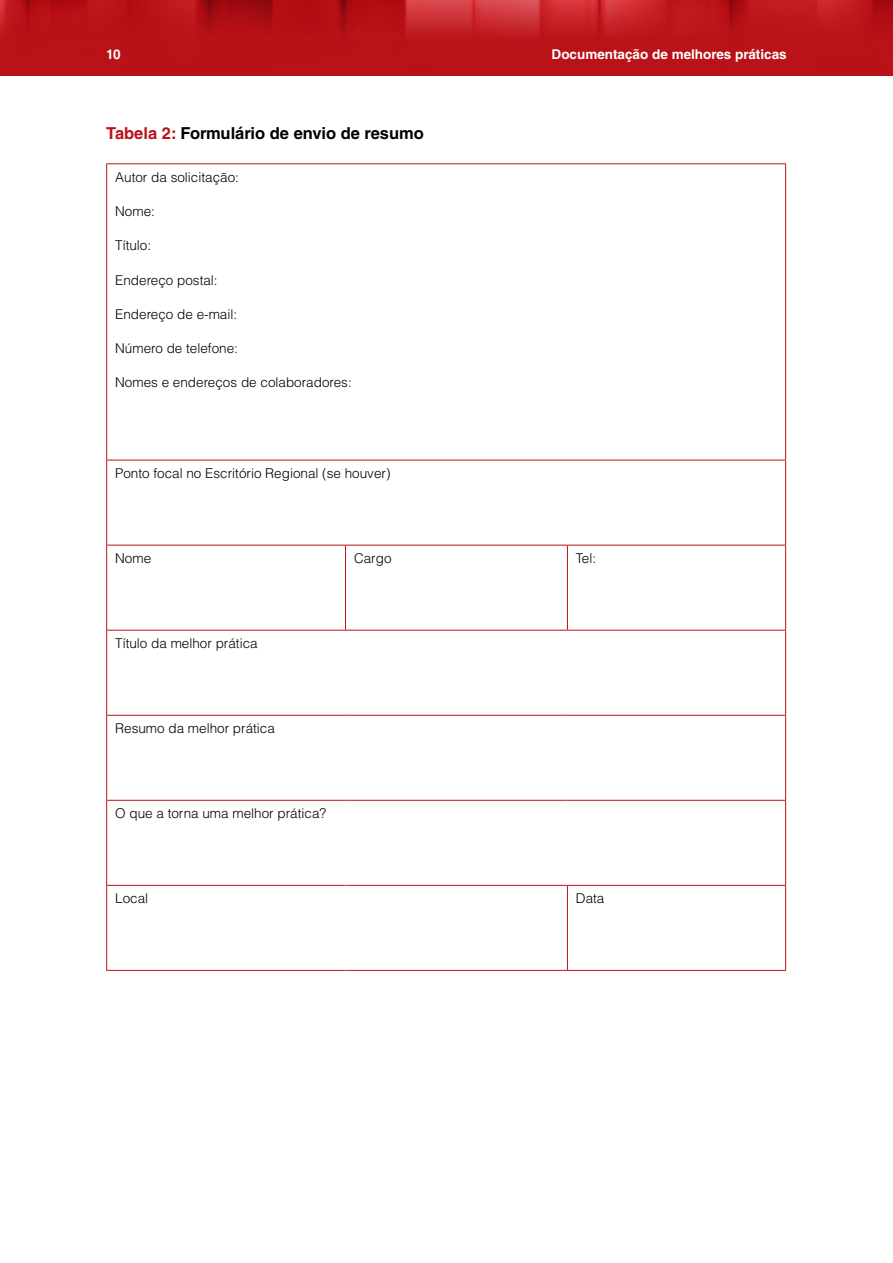
<style>
.page{position:relative;width:893px;height:1263px;background:#fff}
.page>*{position:absolute;margin:0;border:0;box-sizing:border-box;transform-origin:0 0}
.t1{font:700 16.5px "Helvetica LT Std";color:#000}
.t2{font:300 13.5px "Helvetica LT Std";color:#000}
.t3{font:700 13.5px "Helvetica LT Std";color:#fff}
.s1{color:#b91319}
</style>
<div class="page">
<img style="left:0;top:0;width:893px;height:76px">
<hr style="left:106px;top:163px;width:239px;height:1px;background:#b91319">
<hr style="left:106px;top:164px;width:1px;height:296px;background:#b91319">
<hr style="left:345px;top:163px;width:222px;height:1px;background:#b91319">
<hr style="left:567px;top:163px;width:219px;height:1px;background:#b91319">
<hr style="left:785px;top:164px;width:1px;height:296px;background:#b91319">
<hr style="left:106px;top:460px;width:239px;height:1px;background:#b91319">
<hr style="left:106px;top:460px;width:1px;height:85px;background:#b91319">
<hr style="left:345px;top:460px;width:222px;height:1px;background:#b91319">
<hr style="left:567px;top:460px;width:219px;height:1px;background:#b91319">
<hr style="left:785px;top:460px;width:1px;height:85px;background:#b91319">
<hr style="left:106px;top:545px;width:239px;height:1px;background:#b91319">
<hr style="left:106px;top:545px;width:1px;height:85px;background:#b91319">
<hr style="left:345px;top:545px;width:222px;height:1px;background:#b91319">
<hr style="left:567px;top:545px;width:219px;height:1px;background:#b91319">
<hr style="left:785px;top:545px;width:1px;height:85px;background:#b91319">
<hr style="left:106px;top:630px;width:239px;height:1px;background:#b91319">
<hr style="left:106px;top:630px;width:1px;height:85px;background:#b91319">
<hr style="left:345px;top:630px;width:222px;height:1px;background:#b91319">
<hr style="left:567px;top:630px;width:219px;height:1px;background:#b91319">
<hr style="left:785px;top:630px;width:1px;height:85px;background:#b91319">
<hr style="left:106px;top:715px;width:239px;height:1px;background:#b91319">
<hr style="left:106px;top:716px;width:1px;height:84px;background:#b91319">
<hr style="left:345px;top:715px;width:222px;height:1px;background:#b91319">
<hr style="left:567px;top:715px;width:219px;height:1px;background:#b91319">
<hr style="left:785px;top:716px;width:1px;height:84px;background:#b91319">
<hr style="left:106px;top:800px;width:239px;height:1px;background:#b91319">
<hr style="left:106px;top:801px;width:1px;height:84px;background:#b91319">
<hr style="left:345px;top:800px;width:222px;height:1px;background:#b91319">
<hr style="left:567px;top:800px;width:219px;height:1px;background:#b91319">
<hr style="left:785px;top:801px;width:1px;height:84px;background:#b91319">
<hr style="left:106px;top:885px;width:239px;height:1px;background:#b91319">
<hr style="left:106px;top:886px;width:1px;height:84px;background:#b91319">
<hr style="left:345px;top:885px;width:222px;height:1px;background:#b91319">
<hr style="left:567px;top:885px;width:219px;height:1px;background:#b91319">
<hr style="left:785px;top:886px;width:1px;height:84px;background:#b91319">
<hr style="left:106px;top:970px;width:239px;height:1px;background:#b91319">
<hr style="left:345px;top:970px;width:222px;height:1px;background:#b91319">
<hr style="left:567px;top:970px;width:219px;height:1px;background:#b91319">
<hr style="left:345px;top:545px;width:1px;height:85px;background:#b91319">
<hr style="left:567px;top:545px;width:1px;height:85px;background:#b91319">
<hr style="left:567px;top:886px;width:1px;height:84px;background:#b91319">
<p class="t3" style="left:106px;top:46px;width:16px">10</p>
<p class="t3" style="left:552px;top:46px;width:237px">Documentação de melhores práticas</p>
<p class="t1" style="left:106px;top:124px;width:319px"><span class="s1">Tabela 2:</span> Formulário de envio de resumo</p>
<p class="t2" style="left:115px;top:169px;width:125px">Autor da solicitação:</p>
<p class="t2" style="left:115px;top:203px;width:41px">Nome:</p>
<p class="t2" style="left:115px;top:237px;width:38px">Título:</p>
<p class="t2" style="left:115px;top:271px;width:104px">Endereço postal:</p>
<p class="t2" style="left:115px;top:306px;width:124px">Endereço de e-mail:</p>
<p class="t2" style="left:115px;top:340px;width:124px">Número de telefone:</p>
<p class="t2" style="left:115px;top:374px;width:238px">Nomes e endereços de colaboradores:</p>
<p class="t2" style="left:115px;top:465px;width:277px">Ponto focal no Escritório Regional (se houver)</p>
<p class="t2" style="left:115px;top:550px;width:38px">Nome</p>
<p class="t2" style="left:354px;top:550px;width:39px">Cargo</p>
<p class="t2" style="left:576px;top:550px;width:22px">Tel:</p>
<p class="t2" style="left:115px;top:635px;width:144px">Título da melhor prática</p>
<p class="t2" style="left:115px;top:720px;width:161px">Resumo da melhor prática</p>
<p class="t2" style="left:115px;top:805px;width:213px">O que a torna uma melhor prática?</p>
<p class="t2" style="left:115px;top:890px;width:35px">Local</p>
<p class="t2" style="left:576px;top:890px;width:30px">Data</p>
</div>
